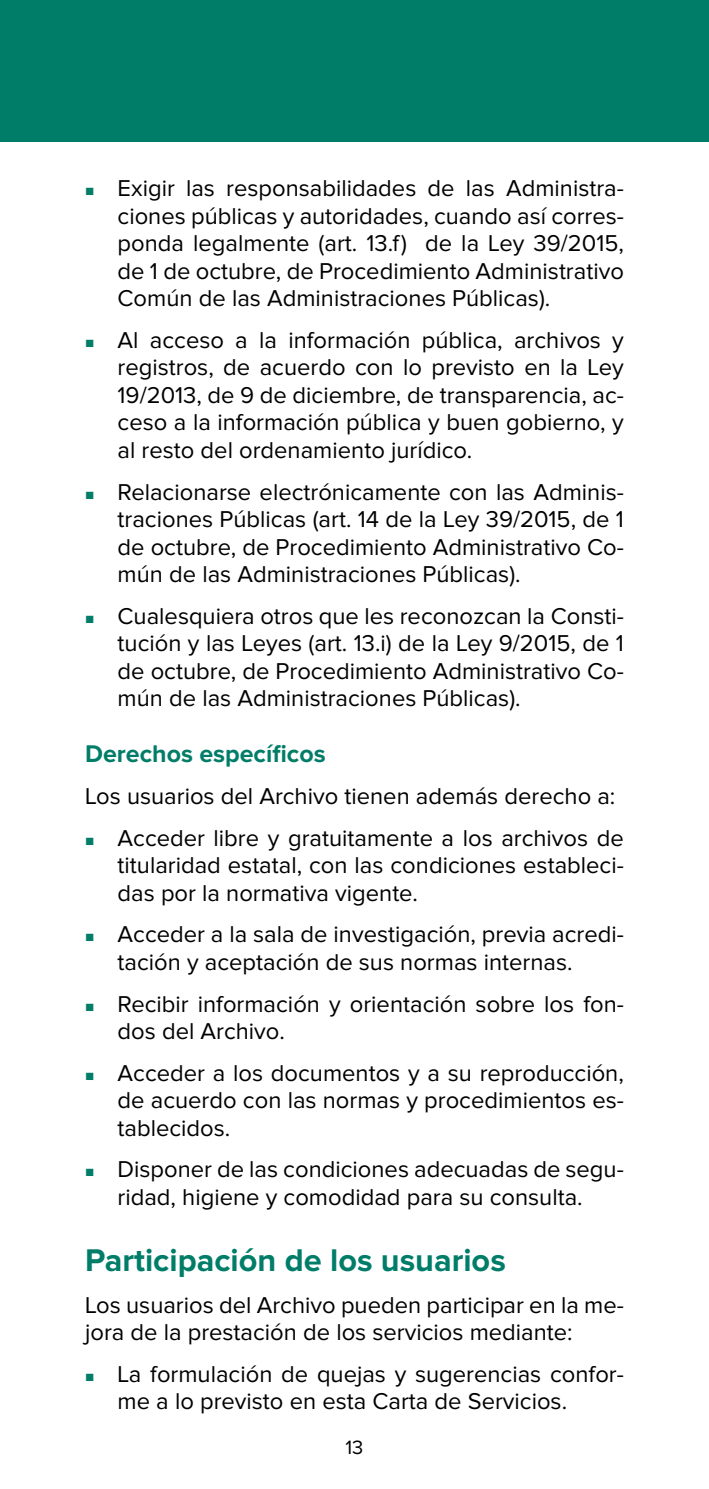
<style>
.page{position:relative;width:709px;height:1489px;background:#fff}
.page>*{position:absolute;margin:0;border:0;box-sizing:border-box;transform-origin:0 0}
.t1{font:700 32.5px "Proxima Nova";color:#007d68}
.t2{font:700 25px "Proxima Nova";color:#007d68}
.t3{font:23.75px/27.5px "Proxima Nova";color:#000;text-align:justify}
.t4{font:20px "Proxima Nova";color:#000}
.s1{color:#007d68}
</style>
<div class="page">
<div style="left:0;top:0;width:709px;height:142px;background:#007d68"></div>
<p class="t3" style="left:118px;top:175px;width:508px;text-indent:-32px"><span class="s1">■</span> Exigir las responsabilidades de las Administra&shy;ciones públicas y autoridades, cuando así corres&shy;ponda legalmente (art. 13.f) de la Ley 39/2015, de 1 de octubre, de Procedimiento Administrativo Común de las Administraciones Públicas).</p>
<p class="t3" style="left:118px;top:327px;width:508px;text-indent:-32px"><span class="s1">■</span> Al acceso a la información pública, archivos y registros, de acuerdo con lo previsto en la Ley 19/2013, de 9 de diciembre, de transparencia, ac&shy;ceso a la información pública y buen gobierno, y al resto del ordenamiento jurídico.</p>
<p class="t3" style="left:118px;top:479px;width:508px;text-indent:-32px"><span class="s1">■</span> Relacionarse electrónicamente con las Adminis&shy;traciones Públicas (art. 14 de la Ley 39/2015, de 1 de octubre, de Procedimiento Administrativo Co&shy;mún de las Administraciones Públicas).</p>
<p class="t3" style="left:118px;top:603px;width:508px;text-indent:-32px"><span class="s1">■</span> Cualesquiera otros que les reconozcan la Consti&shy;tución y las Leyes (art. 13.i) de la Ley 9/2015, de 1 de octubre, de Procedimiento Administrativo Co&shy;mún de las Administraciones Públicas).</p>
<p class="t2" style="left:85px;top:742px;width:242px">Derechos específicos</p>
<p class="t3" style="left:85px;top:783px;width:531px">Los usuarios del Archivo tienen además derecho a:</p>
<p class="t3" style="left:118px;top:825px;width:508px;text-indent:-32px"><span class="s1">■</span> Acceder libre y gratuitamente a los archivos de titularidad estatal, con las condiciones estableci&shy;das por la normativa vigente.</p>
<p class="t3" style="left:118px;top:921px;width:508px;text-indent:-32px"><span class="s1">■</span> Acceder a la sala de investigación, previa acredi&shy;tación y aceptación de sus normas internas.</p>
<p class="t3" style="left:118px;top:990px;width:508px;text-indent:-32px"><span class="s1">■</span> Recibir información y orientación sobre los fon&shy;dos del Archivo.</p>
<p class="t3" style="left:118px;top:1060px;width:508px;text-indent:-32px"><span class="s1">■</span> Acceder a los documentos y a su reproducción, de acuerdo con las normas y procedimientos es&shy;tablecidos.</p>
<p class="t3" style="left:85px;top:1156px;width:540px;text-align:center"><span class="s1">■</span> Disponer de las condiciones adecuadas de segu&shy;ridad, higiene y comodidad para su consulta.</p>
<h1 class="t1" style="left:85px;top:1245px;width:422px">Participación de los usuarios</h1>
<p class="t3" style="left:85px;top:1291px;width:540px">Los usuarios del Archivo pueden participar en la me&shy;jora de la prestación de los servicios mediante:</p>
<p class="t3" style="left:118px;top:1360px;width:508px;text-indent:-32px"><span class="s1">■</span> La formulación de quejas y sugerencias confor&shy;me a lo previsto en esta Carta de Servicios.</p>
<p class="t4" style="left:345px;top:1438px;width:19px">13</p>
</div>
